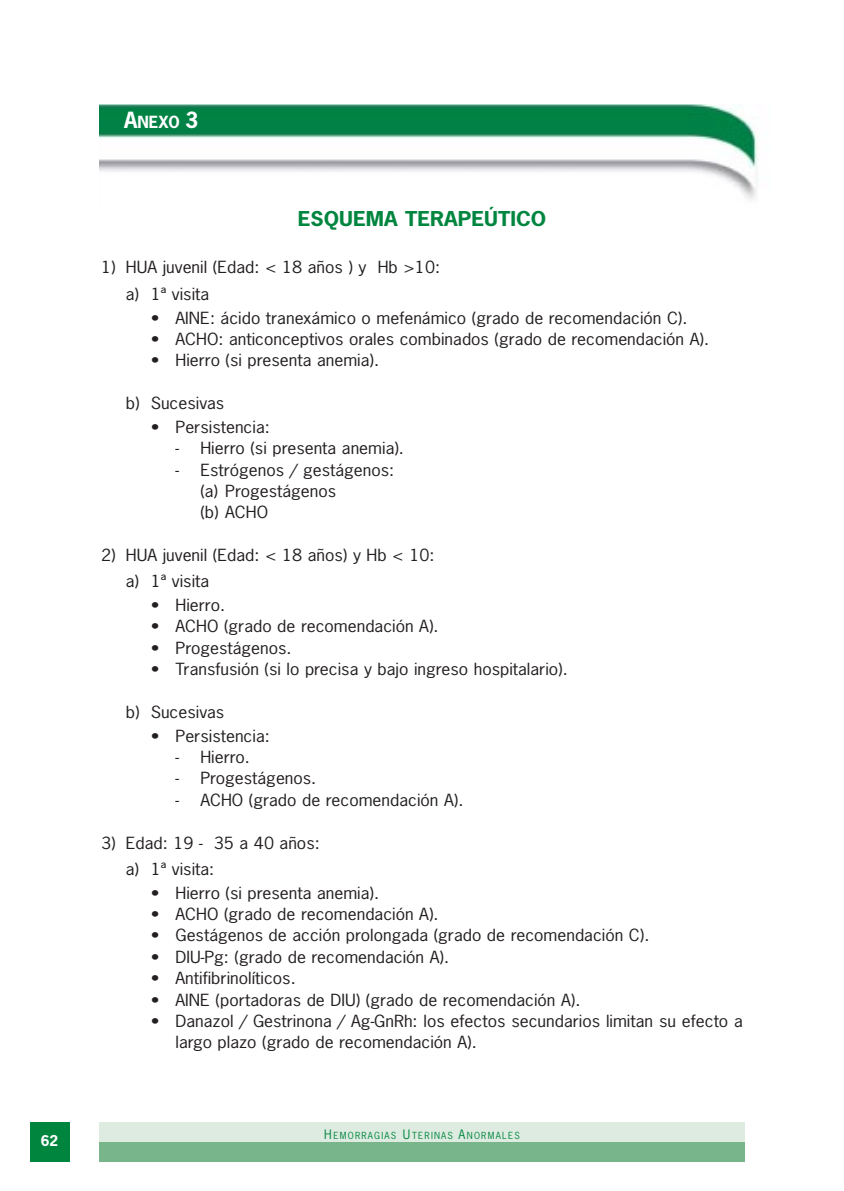
<style>
.page{position:relative;width:844px;height:1191px;background:#fff}
.page>*{position:absolute;margin:0;border:0;box-sizing:border-box;transform-origin:0 0}
.t1{font:700 19.25px "News Gothic";color:#00853f;scale:1.11 1}
.t2{font:15.75px/26.2px "News Gothic";color:#231f20;scale:1.11 1}
.t3{font:700 15.75px "News Gothic";color:#fff}
.t4{font:700 14px "News Gothic";color:#fff}
.t5{font:9.1px "News Gothic";letter-spacing:.13em;color:#00853f}
.s1{font-size:21px}
.s2{font-size:12.25px}
</style>
<div class="page">
<img style="left:99px;top:105px;width:659px;height:94px">
<div style="left:99px;top:1141px;width:645px;height:20px;background:#79b58b"></div>
<div style="left:99px;top:1122px;width:645px;height:19px;background:#ddebe0"></div>
<div style="left:30px;top:1122px;width:39px;height:39px;background:#00853f"></div>
<p class="t4" style="left:41px;top:1135px;width:19px">62</p>
<p class="t3" style="left:124px;top:116px;width:76px"><span class="s1">A</span>NEXO <span class="s1">3</span></p>
<p class="t1" style="left:298px;top:211px;width:225px">ESQUEMA TERAPEÚTICO</p>
<p class="t2" style="left:126px;top:256px;width:284px;text-indent:-25px">1) HUA juvenil (Edad: &lt; 18 años ) y Hb &gt;10: a) 1ª visita</p>
<p class="t2" style="left:151px;top:306px;width:485px">• AINE: ácido tranexámico o mefenámico (grado de recomendación C).</p>
<p class="t2" style="left:151px;top:327px;width:504px">• ACHO: anticonceptivos orales combinados (grado de recomendación A).</p>
<p class="t2" style="left:151px;top:348px;width:207px">• Hierro (si presenta anemia).</p>
<p class="t2" style="left:126px;top:391px;width:90px">b) Sucesivas</p>
<p class="t2" style="left:151px;top:415px;width:109px">• Persistencia:</p>
<p class="t2" style="left:175px;top:436px;width:207px">- Hierro (si presenta anemia).</p>
<p class="t2" style="left:200px;top:460px;width:176px;line-height:21.3px;text-indent:-25px">- Estrógenos / gestágenos: (a) Progestágenos<br>(b) ACHO</p>
<p class="t2" style="left:126px;top:543px;width:279px;text-indent:-25px">2) HUA juvenil (Edad: &lt; 18 años) y Hb &lt; 10: a) 1ª visita</p>
<p class="t2" style="left:151px;top:593px;width:68px">• Hierro.</p>
<p class="t2" style="left:151px;top:614px;width:261px">• ACHO (grado de recomendación A).</p>
<p class="t2" style="left:151px;top:636px;width:128px">• Progestágenos.</p>
<p class="t2" style="left:151px;top:657px;width:377px">• Transfusión (si lo precisa y bajo ingreso hospitalario).</p>
<p class="t2" style="left:126px;top:700px;width:90px">b) Sucesivas</p>
<p class="t2" style="left:151px;top:724px;width:109px">• Persistencia:</p>
<p class="t2" style="left:175px;top:745px;width:68px">- Hierro.</p>
<p class="t2" style="left:175px;top:766px;width:128px">- Progestágenos.</p>
<p class="t2" style="left:175px;top:788px;width:261px">- ACHO (grado de recomendación A).</p>
<p class="t2" style="left:126px;top:830px;width:176px;text-indent:-25px">3) Edad: 19 - 35 a 40 años: a) 1ª visita:</p>
<p class="t2" style="left:151px;top:881px;width:207px">• Hierro (si presenta anemia).</p>
<p class="t2" style="left:151px;top:902px;width:261px">• ACHO (grado de recomendación A).</p>
<p class="t2" style="left:151px;top:923px;width:450px">• Gestágenos de acción prolongada (grado de recomendación C).</p>
<p class="t2" style="left:151px;top:945px;width:270px">• DIU-Pg: (grado de recomendación A).</p>
<p class="t2" style="left:151px;top:966px;width:132px">• Antifibrinolíticos.</p>
<p class="t2" style="left:151px;top:987px;width:388px">• AINE (portadoras de DIU) (grado de recomendación A).</p>
<p class="t2" style="left:175px;top:1011px;width:512px;line-height:21.3px;text-indent:-25px">• Danazol / Gestrinona / Ag-GnRh: los efectos secundarios limitan su efecto a largo plazo (grado de recomendación A).</p>
<p class="t5" style="left:324px;top:1132px;width:197px"><span class="s2">H</span>EMORRAGIAS <span class="s2">U</span>TERINAS <span class="s2">A</span>NORMALES</p>
</div>
